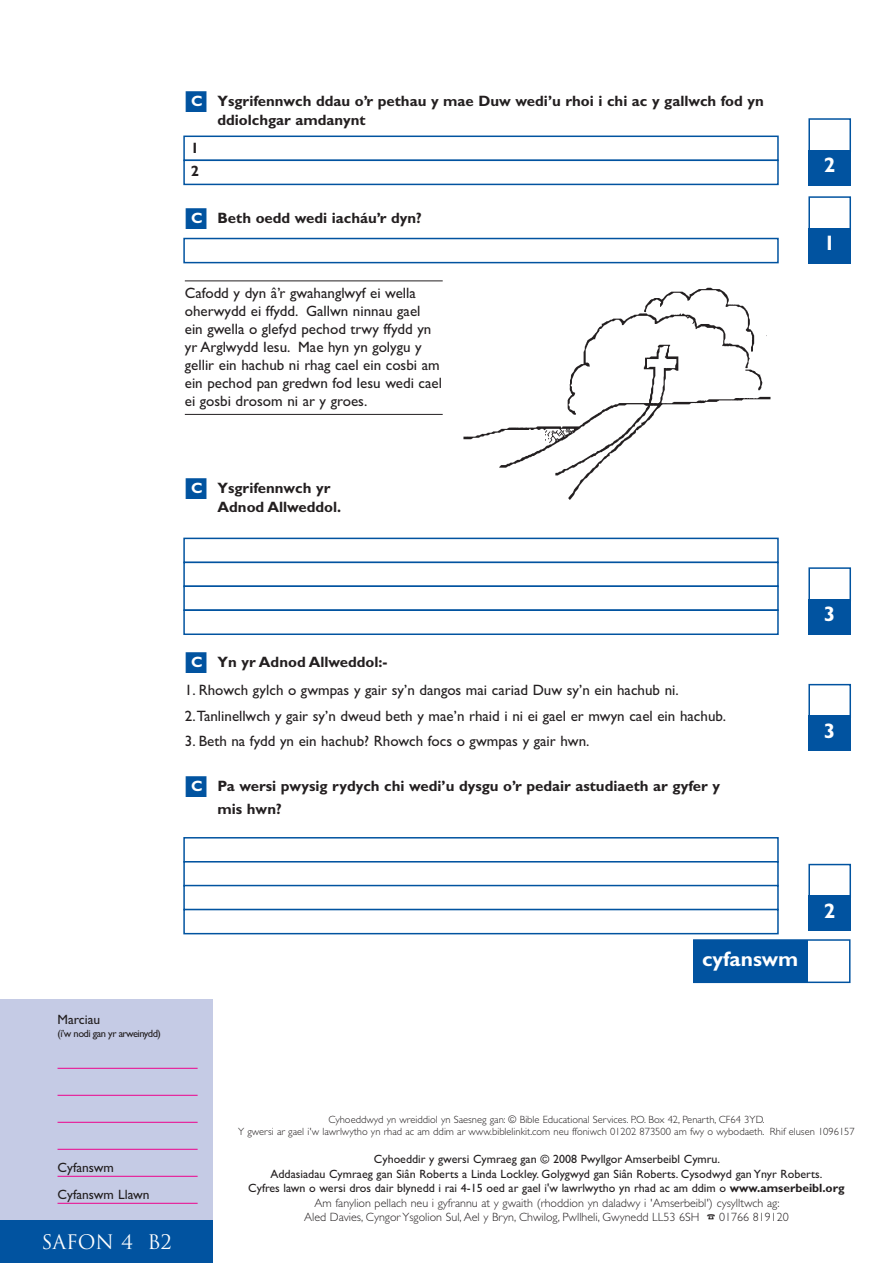
<style>
.page{position:relative;width:893px;height:1263px;background:#fff}
.page>*{position:absolute;margin:0;border:0;box-sizing:border-box;transform-origin:0 0}
.t1{font:700 21px "Gill Sans";color:#fff}
.t2{font:19.5px "Trajan";color:#fff}
.t3{font:15px/18px "Gill Sans";color:#231f20}
.t4{font:700 15px/19.5px "Gill Sans";color:#231f20}
.t5{font:13.5px/27px "Gill Sans";color:#231f20}
.t6{font:12px/14.4px "Gill Sans";color:#231f20;text-align:center}
.t7{font:300 10.5px/12.6px "Gill Sans";color:#231f20;text-align:center}
.t8{font:10.5px "Gill Sans";letter-spacing:-.05em;color:#231f20}
.s1{color:#0153a0}
.s2{color:#fff}
.s3{font-weight:700}
.s4{font-weight:300}
</style>
<div class="page">
<hr style="left:185px;top:281px;width:258px;height:1px;background:#231f20">
<hr style="left:185px;top:414px;width:258px;height:1px;background:#231f20">
<div style="left:693px;top:939px;width:157px;height:44px;border:2px solid #0153a0"></div>
<div style="left:693px;top:940px;width:114px;height:43px;background:#0153a0"></div>
<div style="left:183px;top:136px;width:596px;height:25px;border:2px solid #0153a0"></div>
<div style="left:183px;top:160px;width:596px;height:25px;border:2px solid #0153a0"></div>
<div style="left:183px;top:538px;width:596px;height:25px;border:2px solid #0153a0"></div>
<div style="left:183px;top:562px;width:596px;height:25px;border:2px solid #0153a0"></div>
<div style="left:183px;top:585px;width:596px;height:26px;border:2px solid #0153a0"></div>
<div style="left:183px;top:609px;width:596px;height:26px;border:2px solid #0153a0"></div>
<div style="left:183px;top:238px;width:596px;height:25px;border:2px solid #0153a0"></div>
<div style="left:808px;top:118px;width:43px;height:34px;border:2px solid #0153a0"></div>
<div style="left:808px;top:150px;width:43px;height:36px;background:#0153a0"></div>
<div style="left:808px;top:196px;width:43px;height:34px;border:2px solid #0153a0"></div>
<div style="left:808px;top:228px;width:43px;height:36px;background:#0153a0"></div>
<div style="left:808px;top:567px;width:43px;height:34px;border:2px solid #0153a0"></div>
<div style="left:808px;top:599px;width:43px;height:36px;background:#0153a0"></div>
<div style="left:808px;top:684px;width:43px;height:34px;border:2px solid #0153a0"></div>
<div style="left:808px;top:715px;width:43px;height:36px;background:#0153a0"></div>
<div style="left:808px;top:864px;width:43px;height:34px;border:2px solid #0153a0"></div>
<div style="left:808px;top:895px;width:43px;height:36px;background:#0153a0"></div>
<img style="left:463px;top:287px;width:308px;height:213px">
<div style="left:183px;top:837px;width:596px;height:26px;border:2px solid #0153a0"></div>
<div style="left:183px;top:861px;width:596px;height:26px;border:2px solid #0153a0"></div>
<div style="left:183px;top:885px;width:596px;height:25px;border:2px solid #0153a0"></div>
<div style="left:183px;top:909px;width:596px;height:25px;border:2px solid #0153a0"></div>
<div style="left:0;top:999px;width:132px;height:264px;background:#c5cbe5"></div>
<div style="left:43px;top:999px;width:170px;height:264px;background:#c5cbe5"></div>
<hr style="left:58px;top:1068px;width:140px;height:1px;background:#ed028c">
<hr style="left:58px;top:1095px;width:140px;height:1px;background:#ed028c">
<hr style="left:58px;top:1122px;width:140px;height:1px;background:#ed028c">
<hr style="left:58px;top:1149px;width:140px;height:1px;background:#ed028c">
<hr style="left:58px;top:1176px;width:140px;height:1px;background:#ed028c">
<hr style="left:58px;top:1203px;width:140px;height:1px;background:#ed028c">
<div style="left:0;top:1220px;width:213px;height:43px;background:#0153a0"></div>
<p class="t4" style="left:217px;top:93px;width:548px;text-indent:-33px"><span class="s1">■</span><span class="s2">C</span> Ysgrifennwch ddau o’r pethau y mae Duw wedi’u rhoi i chi ac y gallwch fod yn ddiolchgar amdanynt</p>
<p class="t4" style="left:191px;top:138px;width:10px;line-height:22.8px">1<br>2</p>
<p class="t4" style="left:185px;top:210px;width:238px"><span class="s1">■</span><span class="s2">C</span> Beth oedd wedi iacháu’r dyn?</p>
<p class="t3" style="left:185px;top:286px;width:259px">Cafodd y dyn â’r gwahanglwyf ei wella oherwydd ei ffydd. Gallwn ninnau gael ein gwella o glefyd pechod trwy ffydd yn yr Arglwydd Iesu. Mae hyn yn golygu y gellir ein hachub ni rhag cael ein cosbi am ein pechod pan gredwn fod Iesu wedi cael ei gosbi drosom ni ar y groes.</p>
<p class="t4" style="left:217px;top:480px;width:125px;text-indent:-33px"><span class="s1">■</span><span class="s2">C</span> Ysgrifennwch yr<br>Adnod Allweddol.</p>
<h1 class="t1" style="left:824px;top:158px;width:13px">2</h1>
<h1 class="t1" style="left:824px;top:236px;width:13px">1</h1>
<p class="t4" style="left:185px;top:654px;width:204px"><span class="s1">■</span><span class="s2">C</span> Yn yr Adnod Allweddol:-</p>
<p class="t3" style="left:185px;top:683px;width:495px">1. Rhowch gylch o gwmpas y gair sy’n dangos mai cariad Duw sy’n ein hachub ni.</p>
<p class="t3" style="left:185px;top:709px;width:543px">2. Tanlinellwch y gair sy’n dweud beth y mae’n rhaid i ni ei gael er mwyn cael ein hachub.</p>
<p class="t3" style="left:185px;top:734px;width:406px">3. Beth na fydd yn ein hachub? Rhowch focs o gwmpas y gair hwn.</p>
<p class="t4" style="left:217px;top:777px;width:504px;line-height:22.5px;text-indent:-33px"><span class="s1">■</span><span class="s2">C</span> Pa wersi pwysig rydych chi wedi’u dysgu o’r pedair astudiaeth ar gyfer y mis hwn?</p>
<h1 class="t1" style="left:824px;top:607px;width:13px">3</h1>
<h1 class="t1" style="left:824px;top:724px;width:13px">3</h1>
<p class="t5" style="left:58px;top:1007px;width:44px">Marciau</p>
<p class="t8" style="left:58px;top:1030px;width:105px">(i’w nodi gan yr arweinydd)</p>
<p class="t5" style="left:58px;top:1155px;width:93px">Cyfanswm<br>Cyfanswm Llawn</p>
<h2 class="t2" style="left:41px;top:1231px;width:132px">SAFON 4 B2</h2>
<h1 class="t1" style="left:702px;top:952px;width:98px">cyfanswm</h1>
<h1 class="t1" style="left:824px;top:904px;width:13px">2</h1>
<p class="t7" style="left:238px;top:1114px;width:618px">Cyhoeddwyd yn wreiddiol yn Saesneg gan: © Bible Educational Services. P.O. Box 42, Penarth, CF64 3YD.<br>Y gwersi ar gael i'w lawrlwytho yn rhad ac am ddim ar www.biblelinkit.com neu ffoniwch 01202 873500 am fwy o wybodaeth. Rhif elusen 1096157</p>
<p class="t6" style="left:248px;top:1153px;width:598px">Cyhoeddir y gwersi Cymraeg gan © 2008 Pwyllgor Amserbeibl Cymru.<br>Addasiadau Cymraeg gan Siân Roberts a Linda Lockley. Golygwyd gan Siân Roberts. Cysodwyd gan Ynyr Roberts.<br>Cyfres lawn o wersi dros dair blynedd i rai 4-15 oed ar gael i'w lawrlwytho yn rhad ac am ddim o <span class="s3">www.amserbeibl.org </span><span class="s4">Am fanylion pellach neu i gyfrannu at y gwaith (rhoddion yn daladwy i 'Amserbeibl') cysylltwch ag:<br>Aled Davies, Cyngor Ysgolion Sul, Ael y Bryn, Chwilog, Pwllheli, Gwynedd LL53 6SH</span> ☎ <span class="s4">01766 819120</span></p>
</div>
